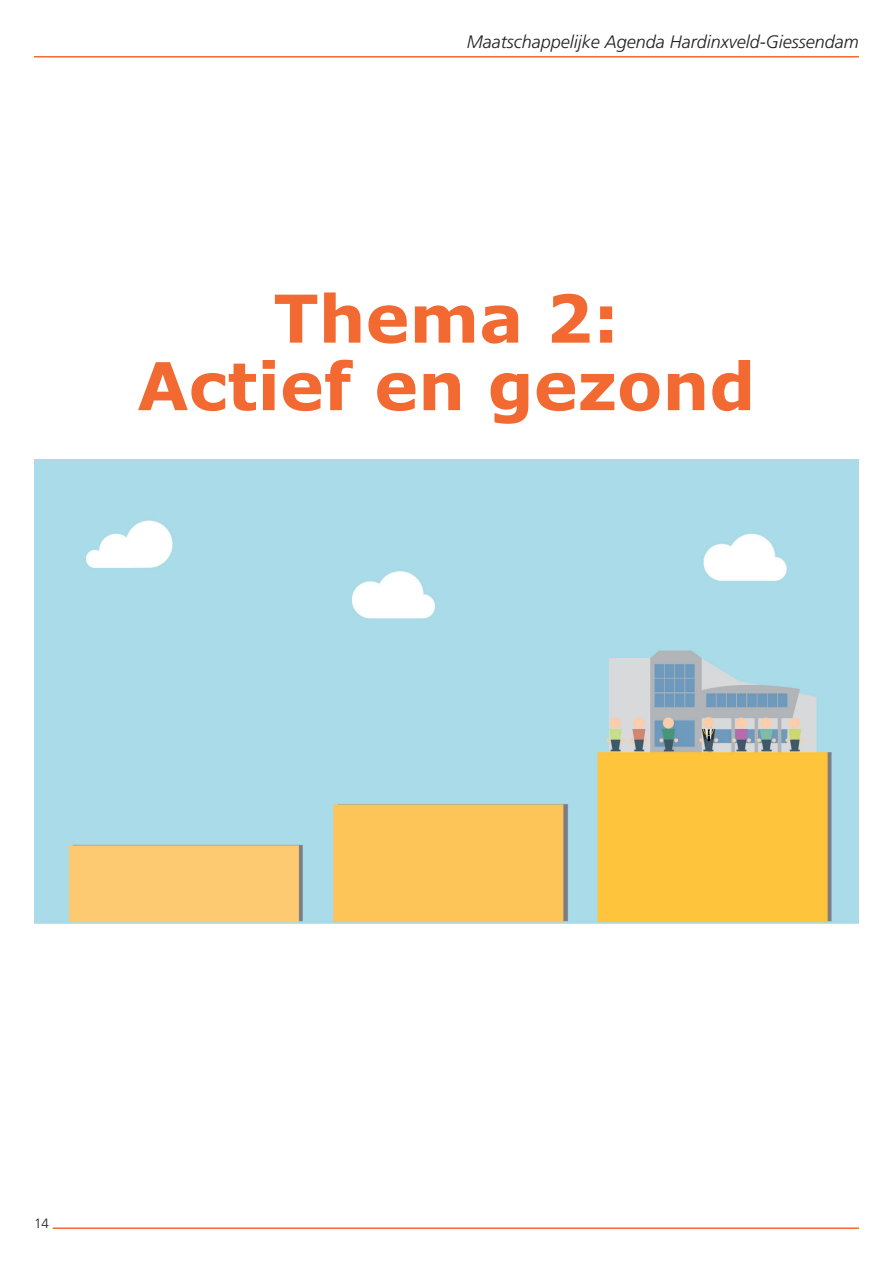
<style>
.page{position:relative;width:893px;height:1263px;background:#fff}
.page>*{position:absolute;margin:0;border:0;box-sizing:border-box;transform-origin:0 0}
.t1{font:700 66px/67.5px "Verdana";color:#f26a32;text-align:center}
.t2{font:italic 300 18px "Frutiger LT Std";color:#231f20}
.t3{font:300 13.5px "Frutiger LT Std";color:#231f20}
</style>
<div class="page">
<hr style="left:34px;top:56px;width:825px;height:2px;background:#f26a32">
<hr style="left:53px;top:1227px;width:806px;height:2px;background:#f26a32">
<img style="left:34px;top:459px;width:825px;height:464px">
<p class="t2" style="left:467px;top:31px;width:394px">Maatschappelijke Agenda Hardinxveld-Giessendam</p>
<h1 class="t1" style="left:137px;top:283px;width:620px">Thema 2:<br>Actief en gezond</h1>
<p class="t3" style="left:34px;top:1216px;width:17px">14</p>
</div>
